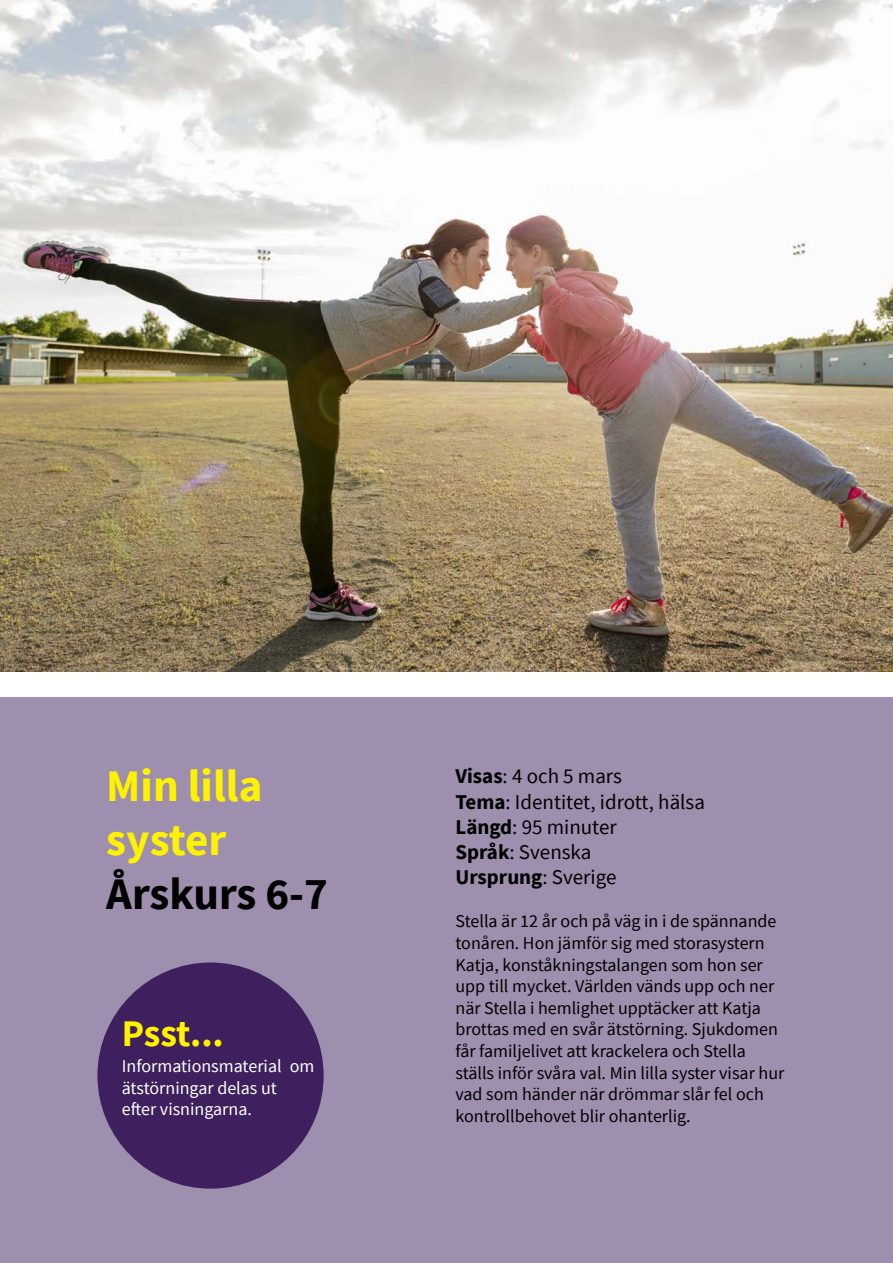
<style>
.page{position:relative;width:893px;height:1263px;background:#fff}
.page>*{position:absolute;margin:0;border:0;box-sizing:border-box;transform-origin:0 0}
.t1{font:700 45px/54px "Source Sans Pro";color:#fff200}
.t2{font:700 45px "Source Sans Pro";letter-spacing:-.005em;color:#000}
.t3{font:700 37.5px "Source Sans Pro";color:#fff200}
.t4{font:21px/25.2px "Source Sans Pro";color:#000}
.t5{font:18px/21.6px "Source Sans Pro";color:#000}
.t6{font:18px/21.6px "Source Sans Pro";color:#fff}
.s1{font-weight:700}
</style>
<div class="page">
<img style="left:0;top:0;width:893px;height:672px">
<div style="left:0;top:697px;width:893px;height:566px;background:#9e8fae"></div>
<div style="left:97px;top:962px;width:227px;height:227px;background:#3d205d;border-radius:50%"></div>
<h1 class="t1" style="left:106px;top:759px;width:158px">Min lilla syster</h1>
<h1 class="t2" style="left:106px;top:864px;width:223px">Årskurs 6-7</h1>
<h2 class="t3" style="left:122px;top:1008px;width:104px">Psst...</h2>
<p class="t6" style="left:122px;top:1055px;width:194px">Informationsmaterial om ätstörningar delas ut efter visningarna.</p>
<p class="t4" style="left:455px;top:764px;width:251px"><span class="s1">Visas</span>: 4 och 5 mars<br><span class="s1">Tema</span>: Identitet, idrott, hälsa<br><span class="s1">Längd</span>: 95 minuter<br><span class="s1">Språk</span>: Svenska<br><span class="s1">Ursprung</span>: Sverige</p>
<p class="t5" style="left:455px;top:910px;width:330px">Stella är 12 år och på väg in i de spännande tonåren. Hon jämför sig med storasystern Katja, konståkningstalangen som hon ser upp till mycket. Världen vänds upp och ner när Stella i hemlighet upptäcker att Katja brottas med en svår ätstörning. Sjukdomen får familjelivet att krackelera och Stella ställs inför svåra val. Min lilla syster visar hur vad som händer när drömmar slår fel och kontrollbehovet blir ohanterlig.</p>
</div>
